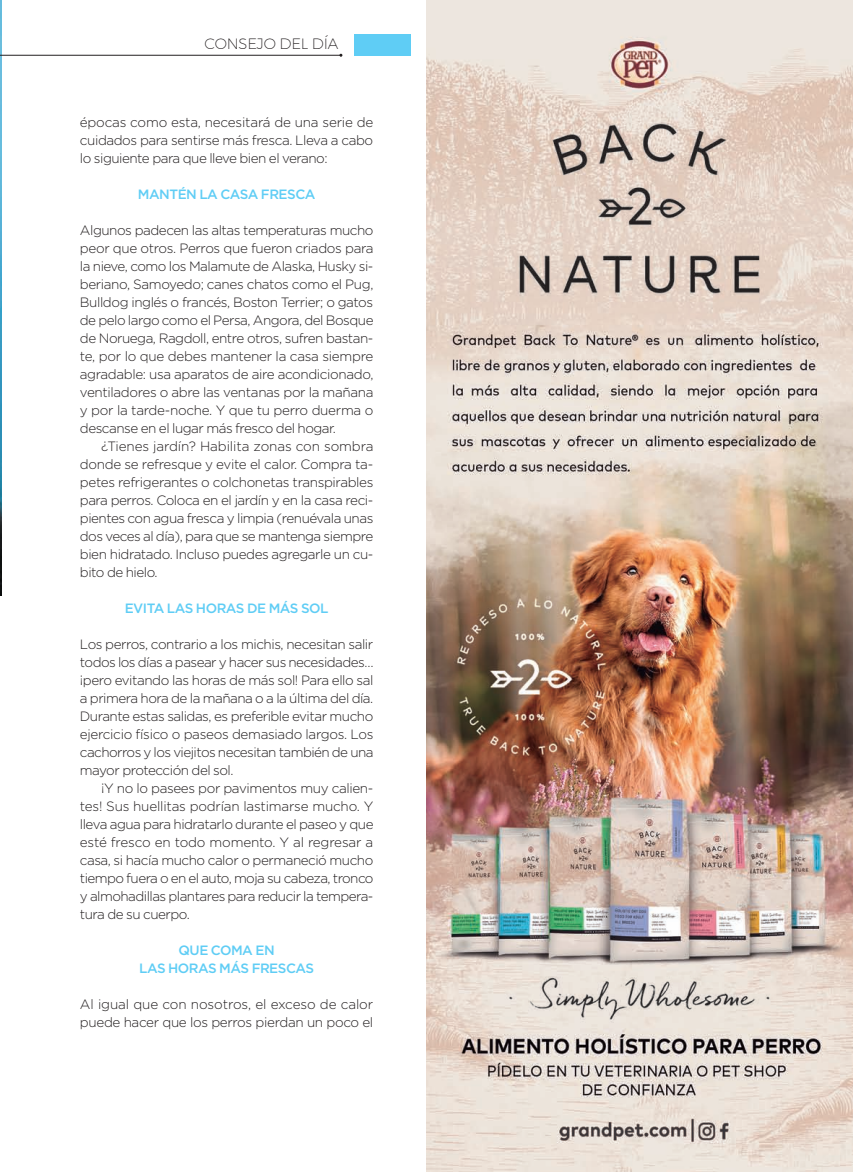
<style>
.page{position:relative;width:853px;height:1172px;background:#fff}
.page>*{position:absolute;margin:0;border:0;box-sizing:border-box;transform-origin:0 0}
.t1{font:200 15px "Montserrat";letter-spacing:-.01em;color:#231f20}
.t2{font:300 13.5px/18px "Gotham";letter-spacing:-.035em;color:#231f20;text-align:justify}
.t3{font:500 13.5px "Gotham";letter-spacing:-.035em;color:#5fcdf5}
</style>
<div class="page">
<div style="left:355px;top:34px;width:56px;height:22px;background:#5fcdf5"></div>
<img style="left:426px;top:0;width:427px;height:1172px">
<img style="left:0;top:2px;width:1px;height:593px">
<hr style="left:0;top:55px;width:341px;height:1px;background:#231f20">
<p class="t1" style="left:205px;top:32px;width:135px">CONSEJO DEL DÍA</p>
<p class="t2" style="left:80px;top:113px;width:295px">épocas como esta, necesitará de una serie de cuidados para sentirse más fresca. Lleva a cabo lo siguiente para que lleve bien el verano:</p>
<p class="t3" style="left:138px;top:186px;width:179px">MANTÉN LA CASA FRESCA</p>
<p class="t2" style="left:80px;top:221px;width:295px">Algunos padecen las altas temperaturas mucho peor que otros. Perros que fueron criados para la nieve, como los Malamute de Alaska, Husky si&shy;beriano, Samoyedo; canes chatos como el Pug, Bulldog inglés o francés, Boston Terrier; o gatos de pelo largo como el Persa, Angora, del Bosque de Noruega, Ragdoll, entre otros, sufren bastan&shy;te, por lo que debes mantener la casa siempre agradable: usa aparatos de aire acondicionado, ventiladores o abre las ventanas por la mañana y por la tarde-noche. Y que tu perro duerma o descanse en el lugar más fresco del hogar.</p>
<p class="t2" style="left:80px;top:437px;width:295px;text-indent:21px">¿Tienes jardín? Habilita zonas con sombra donde se refresque y evite el calor. Compra ta&shy;petes refrigerantes o colchonetas transpirables para perros. Coloca en el jardín y en la casa reci&shy;pientes con agua fresca y limpia (renuévala unas dos veces al día), para que se mantenga siempre bien hidratado. Incluso puedes agregarle un cu&shy;bito de hielo.</p>
<p class="t3" style="left:125px;top:600px;width:205px">EVITA LAS HORAS DE MÁS SOL</p>
<p class="t2" style="left:80px;top:635px;width:295px">Los perros, contrario a los michis, necesitan salir todos los días a pasear y hacer sus necesidades… ¡pero evitando las horas de más sol! Para ello sal a primera hora de la mañana o a la última del día.<br>Durante estas salidas, es preferible evitar mucho ejercicio físico o paseos demasiado largos. Los cachorros y los viejitos necesitan también de una mayor protección del sol.</p>
<p class="t2" style="left:80px;top:779px;width:295px;text-indent:21px">¡Y no lo pasees por pavimentos muy calien&shy;tes! Sus huellitas podrían lastimarse mucho. Y lleva agua para hidratarlo durante el paseo y que esté fresco en todo momento. Y al regresar a casa, si hacía mucho calor o permaneció mucho tiempo fuera o en el auto, moja su cabeza, tronco y almohadillas plantares para reducir la tempera&shy;tura de su cuerpo.</p>
<p class="t3" style="left:179px;top:941px;width:98px">QUE COMA EN</p>
<p class="t3" style="left:139px;top:959px;width:177px">LAS HORAS MÁS FRESCAS</p>
<p class="t2" style="left:80px;top:995px;width:295px">Al igual que con nosotros, el exceso de calor puede hacer que los perros pierdan un poco el</p>
</div>
